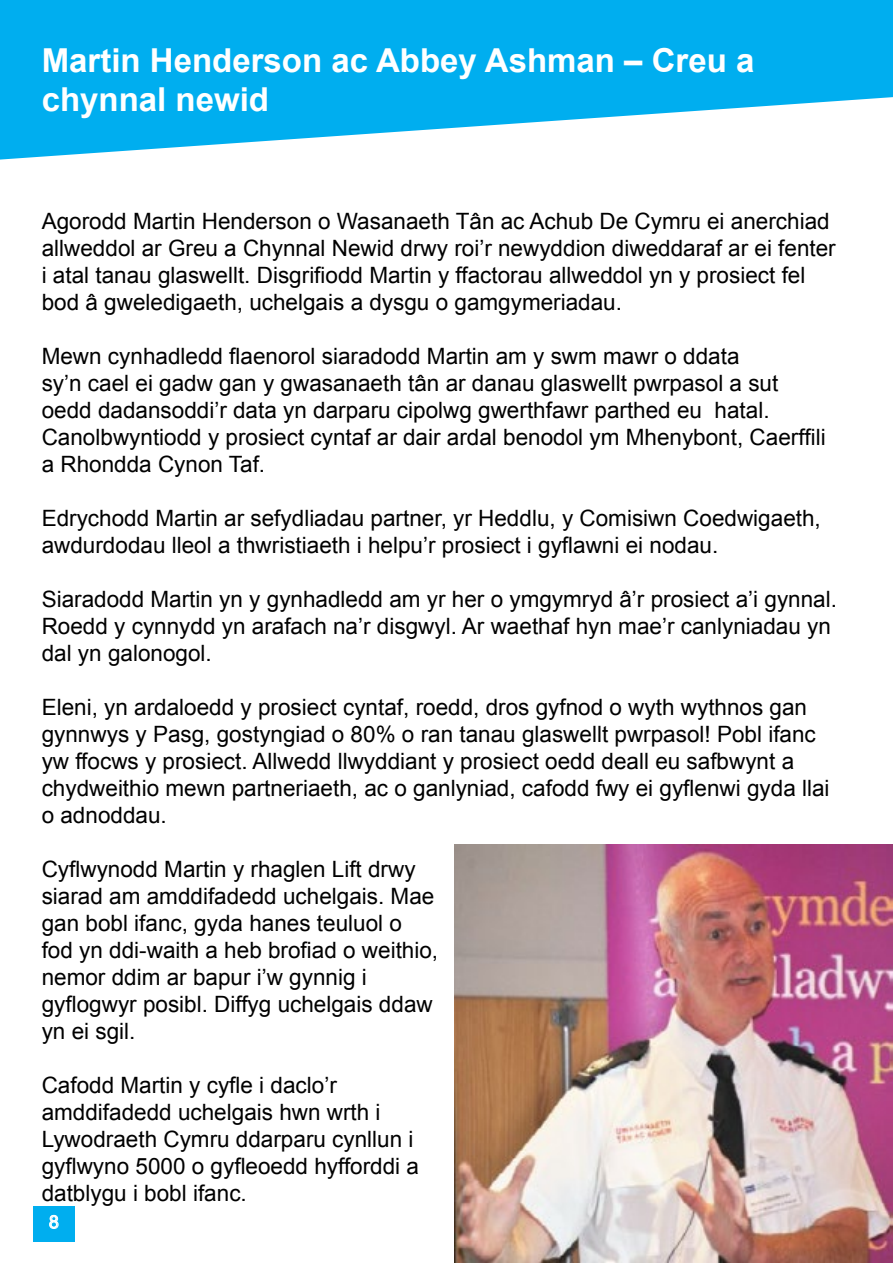
<style>
.page{position:relative;width:893px;height:1263px;background:#fff}
.page>*{position:absolute;margin:0;border:0;box-sizing:border-box;transform-origin:0 0}
.t1{font:700 33px/39.6px "Arial";color:#fff}
.t2{font:22.5px/27px "Arial";color:#000}
.t3{font:18px "Arial";color:#fff}
</style>
<div class="page">
<svg style="left:0;top:0;width:840px;height:160px;fill:#00aeef"></svg>
<div style="left:840px;top:0;width:53px;height:101px;background:#00aeef"></div>
<img style="left:454px;top:844px;width:439px;height:419px">
<div style="left:33px;top:1207px;width:42px;height:35px;background:#00aeef"></div>
<svg style="left:49px;top:1214px;width:10px;height:15px"></svg>
<h1 class="t1" style="left:42px;top:41px;width:714px">Martin Henderson ac Abbey Ashman – Creu a chynnal newid</h1>
<p class="t2" style="left:42px;top:208px;width:796px">Agorodd Martin Henderson o Wasanaeth Tân ac Achub De Cymru ei anerchiad allweddol ar Greu a Chynnal Newid drwy roi’r newyddion diweddaraf ar ei fenter i atal tanau glaswellt. Disgrifiodd Martin y ffactorau allweddol yn y prosiect fel bod â gweledigaeth, uchelgais a dysgu o gamgymeriadau.</p>
<p class="t2" style="left:42px;top:343px;width:786px">Mewn cynhadledd flaenorol siaradodd Martin am y swm mawr o ddata<br>sy’n cael ei gadw gan y gwasanaeth tân ar danau glaswellt pwrpasol a sut oedd dadansoddi’r data yn darparu cipolwg gwerthfawr parthed eu hatal.<br>Canolbwyntiodd y prosiect cyntaf ar dair ardal benodol ym Mhenybont, Caerffili a Rhondda Cynon Taf.</p>
<p class="t2" style="left:42px;top:505px;width:781px">Edrychodd Martin ar sefydliadau partner, yr Heddlu, y Comisiwn Coedwigaeth, awdurdodau lleol a thwristiaeth i helpu’r prosiect i gyflawni ei nodau.</p>
<p class="t2" style="left:42px;top:586px;width:797px">Siaradodd Martin yn y gynhadledd am yr her o ymgymryd â’r prosiect a’i gynnal.<br>Roedd y cynnydd yn arafach na’r disgwyl. Ar waethaf hyn mae’r canlyniadau yn dal yn galonogol.</p>
<p class="t2" style="left:42px;top:694px;width:789px">Eleni, yn ardaloedd y prosiect cyntaf, roedd, dros gyfnod o wyth wythnos gan gynnwys y Pasg, gostyngiad o 80% o ran tanau glaswellt pwrpasol! Pobl ifanc yw ffocws y prosiect. Allwedd llwyddiant y prosiect oedd deall eu safbwynt a chydweithio mewn partneriaeth, ac o ganlyniad, cafodd fwy ei gyflenwi gyda llai o adnoddau.</p>
<p class="t2" style="left:42px;top:856px;width:398px">Cyflwynodd Martin y rhaglen Lift drwy siarad am amddifadedd uchelgais. Mae gan bobl ifanc, gyda hanes teuluol o fod yn ddi-waith a heb brofiad o weithio, nemor ddim ar bapur i’w gynnig i gyflogwyr posibl. Diffyg uchelgais ddaw yn ei sgil.</p>
<p class="t2" style="left:42px;top:1072px;width:379px">Cafodd Martin y cyfle i daclo’r amddifadedd uchelgais hwn wrth i<br>Lywodraeth Cymru ddarparu cynllun i gyflwyno 5000 o gyfleoedd hyfforddi a datblygu i bobl ifanc.</p>
<p class="t3" style="left:49px;top:1210px;width:12px">8</p>
</div>
